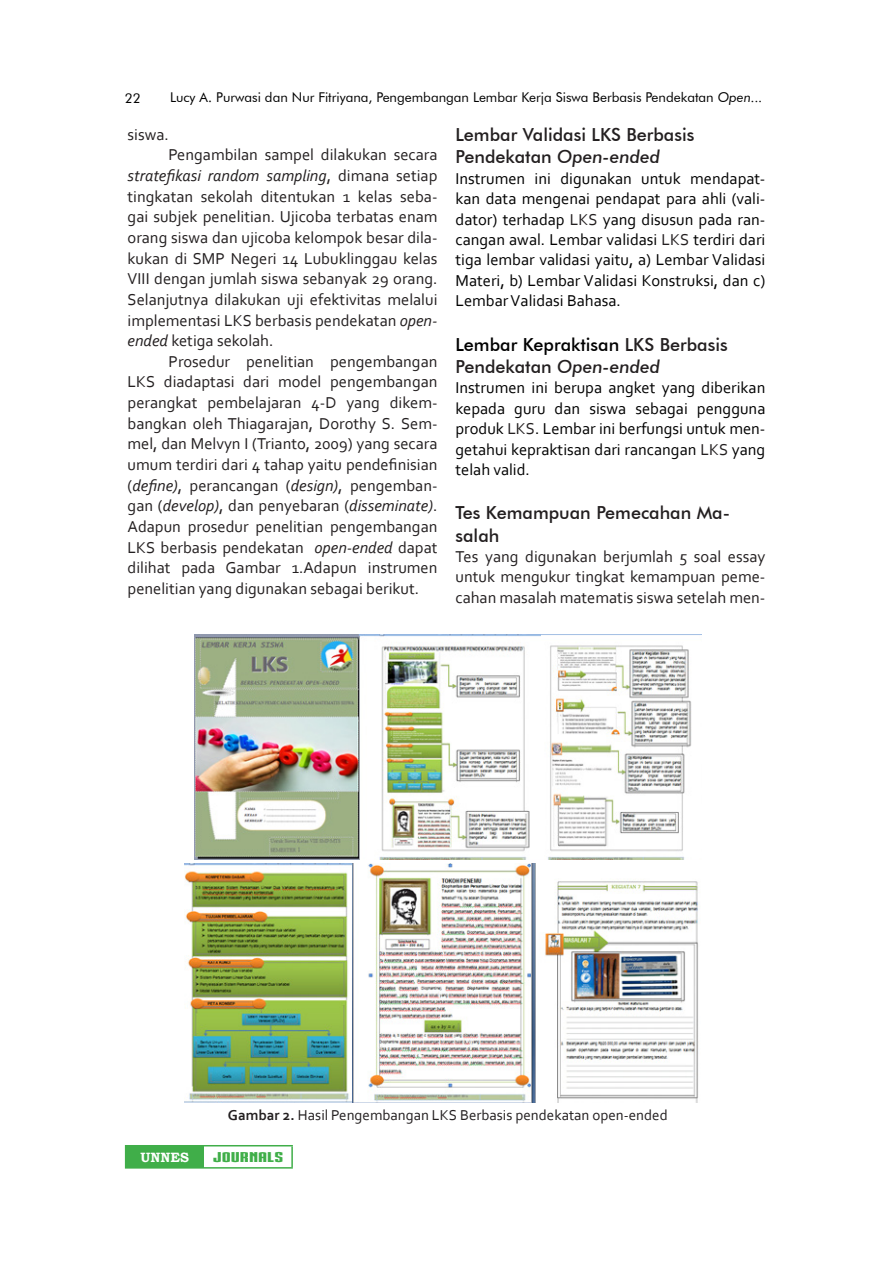
<style>
.page{position:relative;width:893px;height:1263px;background:#fff}
.page>*{position:absolute;margin:0;border:0;box-sizing:border-box;transform-origin:0 0}
.SubBab{font:500 18px/22.2px "Futura BT";color:#231f20}
.ISI{font:16.5px/20.7px "Corbel";color:#231f20;text-align:justify}
.ISI_pertama{font:16.5px/20.4px "Corbel";color:#000;text-align:justify}
.ISI_pertama-2{font:16.5px/20.4px "Corbel";color:#231f20;text-align:justify}
.KETERANGAN_TABEL_GAM{font:15px "Corbel";color:#231f20}
.t1{font:13.5px "Futura BT";color:#000}
.t2{font:13.5px "IRONMANOFWAR002 NCV";color:#40ae49;scale:1.53 1}
.t3{font:700 13.5px "Bookman Old Style";color:#fff}
.s1{font-style:italic}
.s2{color:#231f20}
.s3{color:#000}
.s4{font-weight:700}
</style>
<div class="page">
<div style="left:126px;top:1146px;width:78px;height:22px;background:#40ae49"></div>
<hr style="left:125px;top:1145px;width:79px;height:1px;background:#40ae49">
<svg style="left:125px;top:1146px;width:1px;height:21px"></svg>
<hr style="left:204px;top:1145px;width:89px;height:1px;background:#40ae49">
<hr style="left:291px;top:1146px;width:2px;height:21px;background:#40ae49">
<hr style="left:125px;top:1167px;width:79px;height:1px;background:#40ae49">
<hr style="left:204px;top:1167px;width:89px;height:1px;background:#40ae49">
<img style="left:194px;top:634px;width:508px;height:226px">
<img style="left:185px;top:863px;width:514px;height:239px">
<p class="t1" style="left:125px;top:90px;width:17px">22</p>
<p class="t1" style="left:170px;top:89px;width:594px">Lucy A. Purwasi dan Nur Fitriyana, Pengembangan Lembar Kerja Siswa Berbasis Pendekatan <span class="s1">Open...</span></p>
<p class="ISI" style="left:128px;top:124px;width:43px">siswa.</p>
<p class="ISI" style="left:128px;top:144px;width:311px;text-indent:41px">Pengambilan sampel dilakukan secara <span class="s1">stratefikasi random sampling</span>, dimana setiap tingkatan sekolah ditentukan 1 kelas seba&shy;gai subjek penelitian. Ujicoba terbatas enam orang siswa dan ujicoba kelompok besar dila&shy;kukan di SMP Negeri 14 Lubuklinggau kelas VIII dengan jumlah siswa sebanyak 29 orang.<br>Selanjutnya dilakukan uji efektivitas melalui implementasi LKS berbasis pendekatan <span class="s1">open&shy;ended</span> ketiga sekolah.</p>
<p class="ISI" style="left:128px;top:351px;width:311px;text-indent:41px">Prosedur penelitian pengembangan LKS diadaptasi dari model pengembangan perangkat pembelajaran 4-D yang dikem&shy;bangkan oleh Thiagarajan, Dorothy S. Sem&shy;mel, dan Melvyn I (Trianto, 2009) yang secara umum terdiri dari 4 tahap yaitu pendefinisian (<span class="s1">define)</span>, perancangan (<span class="s1">design)</span>, pengemban&shy;gan (<span class="s1">develop)</span>, dan penyebaran (<span class="s1">disseminate)</span>.<br>Adapun prosedur penelitian pengembangan LKS berbasis pendekatan <span class="s1">open-ended</span> dapat dilihat pada Gambar 1.Adapun instrumen penelitian yang digunakan sebagai berikut.</p>
<p class="SubBab" style="left:455px;top:124px;width:241px">Lembar Validasi LKS Berbasis<br>Pendekatan <span class="s1">Open-ended</span></p>
<p class="ISI_pertama" style="left:455px;top:168px;width:311px">Instrumen ini digunakan untuk mendapat&shy;kan data mengenai pendapat para ahli (vali&shy;dator) terhadap <span class="s2">LKS</span> yang disusun pada ran&shy;cangan awal. Lembar validasi <span class="s2">LKS</span> terdiri dari tiga lembar validasi yaitu, a) Lembar Validasi Materi, b) Lembar Validasi Konstruksi, dan c)<br>Lembar Validasi Bahasa.</p>
<p class="SubBab" style="left:455px;top:333px;width:274px"><span class="s3">Lembar Kepraktisan</span> LKS Berbasis<br>Pendekatan <span class="s1">Open-ended</span></p>
<p class="ISI_pertama" style="left:455px;top:377px;width:311px">Instrumen ini berupa angket yang diberikan kepada guru dan siswa sebagai pengguna produk <span class="s2">LKS</span>. Lembar ini berfungsi untuk men&shy;getahui kepraktisan dari rancangan <span class="s2">LKS</span> yang telah valid.</p>
<p class="SubBab" style="left:455px;top:502px;width:276px">Tes Kemampuan Pemecahan Ma&shy;salah</p>
<p class="ISI_pertama-2" style="left:455px;top:546px;width:311px">Tes yang digunakan berjumlah 5 soal essay untuk mengukur tingkat kemampuan peme&shy;cahan masalah matematis siswa setelah men-</p>
<p class="KETERANGAN_TABEL_GAM" style="left:228px;top:1106px;width:441px"><span class="s4">Gambar 2.</span> Hasil Pengembangan LKS Berbasis pendekatan open-ended</p>
<p class="t3" style="left:141px;top:1147px;width:50px">UNNES</p>
<p class="t2" style="left:213px;top:1147px;width:48px">JOURNALS</p>
</div>
